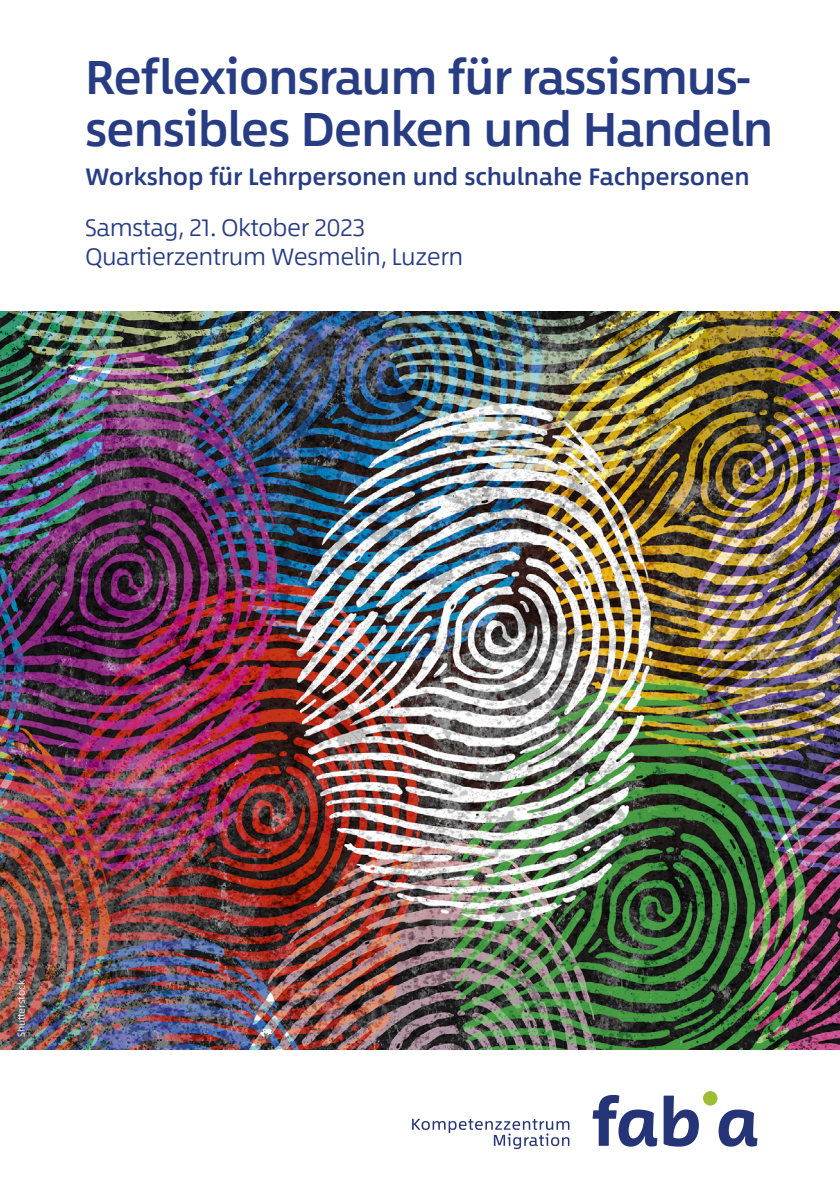
<style>
.page{position:relative;width:840px;height:1191px;background:#fff}
.page>*{position:absolute;margin:0;border:0;box-sizing:border-box;transform-origin:0 0}
.t1{font:500 48px/52px "Between 1";letter-spacing:-.025em;color:#273c83}
.t2{font:300 24px/28.8px "Between 1";letter-spacing:-.02em;color:#273c83}
.t3{font:500 24px "Between 1";letter-spacing:-.005em;color:#273c83}
.t4{font:300 10px "Between 1";color:#fff}
</style>
<div class="page">
<svg style="left:412px;top:1118px;width:157px;height:31px"></svg>
<svg style="left:592px;top:1095px;width:65px;height:51px"></svg>
<svg style="left:663px;top:1095px;width:35px;height:51px"></svg>
<svg style="left:718px;top:1109px;width:39px;height:37px"></svg>
<div style="left:702px;top:1091px;width:15px;height:14px;background:#a0be35;border-radius:50%"></div>
<img style="left:0;top:312px;width:839px;height:737px">
<p class="t1" style="left:85px;top:50px;width:689px">Reflexionsraum für rassismus&shy;sensibles Denken und Handeln</p>
<p class="t3" style="left:85px;top:161px;width:665px">Workshop für Lehrpersonen und schulnahe Fachpersonen</p>
<p class="t2" style="left:85px;top:213px;width:379px">Samstag, 21. Oktober 2023<br>Quartierzentrum Wesmelin, Luzern</p>
<p class="t4" style="left:15px;top:1037px;width:59px;rotate:-90deg">Shutterstock</p>
</div>
